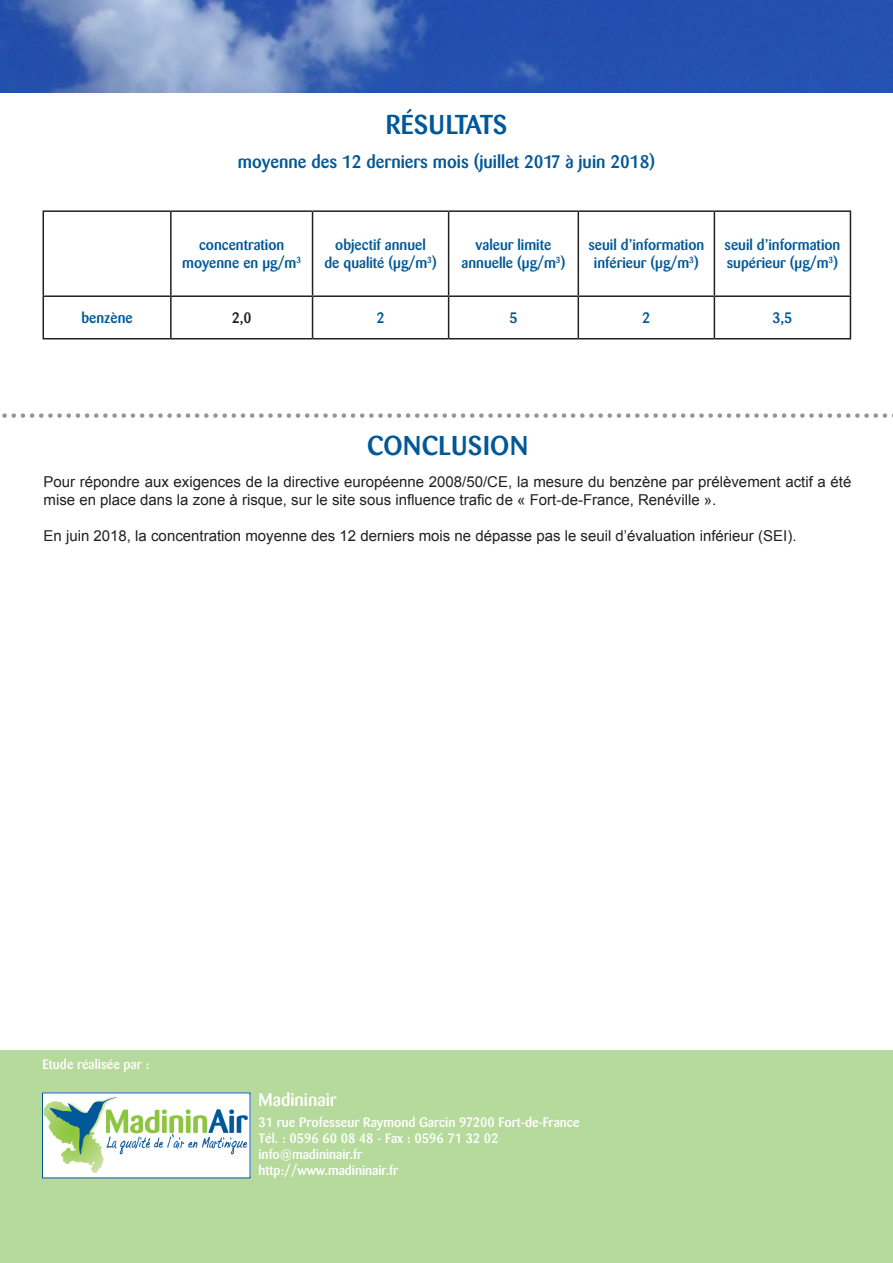
<style>
.page{position:relative;width:893px;height:1263px;background:#fff}
.page>*{position:absolute;margin:0;border:0;box-sizing:border-box;transform-origin:0 0}
.t1{font:500 27px "Barmeno";letter-spacing:.02em;color:#005898}
.t2{font:500 27px "Barmeno";letter-spacing:-.01em;color:#005898}
.t3{font:500 18px "Barmeno";color:#005898}
.t4{font:500 18px "Barmeno";color:#fff}
.t5{font:15px/18px "Arial";color:#231f20}
.t6{font:500 15px/18px "Barmeno";color:#005898;text-align:center}
.t7{font:500 15px "Barmeno";color:#231f20}
.t8{font:500 13.5px "Barmeno";color:#fff}
</style>
<div class="page">
<img style="left:0;top:0;width:893px;height:92px">
<svg style="left:2px;top:413px;width:891px;height:5px"></svg>
<div style="left:0;top:1050px;width:893px;height:213px;background:#b6da9b"></div>
<div style="left:43px;top:1093px;width:207px;height:85px;background:#fff"></div>
<img style="left:44px;top:1096px;width:204px;height:77px">
<hr style="left:43px;top:295px;width:128px;height:2px;background:#231f20">
<hr style="left:171px;top:295px;width:142px;height:2px;background:#231f20">
<hr style="left:313px;top:295px;width:136px;height:2px;background:#231f20">
<hr style="left:449px;top:295px;width:129px;height:2px;background:#231f20">
<hr style="left:578px;top:295px;width:136px;height:2px;background:#231f20">
<hr style="left:714px;top:295px;width:137px;height:2px;background:#231f20">
<hr style="left:43px;top:210px;width:128px;height:2px;background:#231f20">
<hr style="left:43px;top:212px;width:1px;height:83px;background:#231f20">
<hr style="left:171px;top:210px;width:142px;height:2px;background:#231f20">
<hr style="left:170px;top:212px;width:2px;height:83px;background:#231f20">
<hr style="left:313px;top:210px;width:136px;height:2px;background:#231f20">
<hr style="left:312px;top:212px;width:1px;height:83px;background:#231f20">
<hr style="left:449px;top:210px;width:129px;height:2px;background:#231f20">
<hr style="left:448px;top:212px;width:1px;height:83px;background:#231f20">
<hr style="left:578px;top:210px;width:136px;height:2px;background:#231f20">
<hr style="left:578px;top:212px;width:1px;height:83px;background:#231f20">
<hr style="left:714px;top:210px;width:137px;height:2px;background:#231f20">
<hr style="left:714px;top:212px;width:1px;height:83px;background:#231f20">
<hr style="left:850px;top:212px;width:1px;height:83px;background:#231f20">
<hr style="left:43px;top:297px;width:1px;height:41px;background:#231f20">
<hr style="left:170px;top:297px;width:2px;height:41px;background:#231f20">
<hr style="left:312px;top:297px;width:1px;height:41px;background:#231f20">
<hr style="left:448px;top:297px;width:1px;height:41px;background:#231f20">
<hr style="left:578px;top:297px;width:1px;height:41px;background:#231f20">
<hr style="left:714px;top:297px;width:1px;height:41px;background:#231f20">
<hr style="left:850px;top:297px;width:1px;height:41px;background:#231f20">
<hr style="left:43px;top:338px;width:128px;height:1px;background:#231f20">
<hr style="left:171px;top:338px;width:142px;height:1px;background:#231f20">
<hr style="left:313px;top:338px;width:136px;height:1px;background:#231f20">
<hr style="left:449px;top:338px;width:129px;height:1px;background:#231f20">
<hr style="left:578px;top:338px;width:136px;height:1px;background:#231f20">
<hr style="left:714px;top:338px;width:137px;height:1px;background:#231f20">
<p class="t2" style="left:386px;top:108px;width:123px">RÉSULTATS</p>
<p class="t3" style="left:238px;top:151px;width:419px">moyenne des 12 derniers mois (juillet 2017 à juin 2018)</p>
<p class="t6" style="left:182px;top:236px;width:121px">concentration moyenne en µg/m<sup>3</sup></p>
<p class="t6" style="left:335px;top:236px;width:92px">objectif annuel</p>
<p class="t6" style="left:324px;top:254px;width:114px">de qualité (µg/m<sup>3</sup>)</p>
<p class="t6" style="left:476px;top:236px;width:77px">valeur limite</p>
<p class="t6" style="left:462px;top:254px;width:105px">annuelle (µg/m<sup>3</sup>)</p>
<p class="t6" style="left:588px;top:236px;width:117px">seuil d’information inférieur (µg/m<sup>3</sup>)</p>
<p class="t6" style="left:724px;top:236px;width:117px;text-align:left">seuil d’information supérieur (µg/m<sup>3</sup>)</p>
<p class="t6" style="left:81px;top:309px;width:53px">benzène</p>
<p class="t7" style="left:232px;top:309px;width:22px">2,0</p>
<p class="t6" style="left:376px;top:309px;width:10px">2</p>
<p class="t6" style="left:509px;top:309px;width:10px">5</p>
<p class="t6" style="left:642px;top:309px;width:10px">2</p>
<p class="t6" style="left:772px;top:309px;width:22px">3,5</p>
<p class="t1" style="left:367px;top:430px;width:162px">CONCLUSION</p>
<p class="t5" style="left:44px;top:473px;width:809px">Pour répondre aux exigences de la directive européenne 2008/50/CE, la mesure du benzène par prélèvement actif a été mise en place dans la zone à risque, sur le site sous influence trafic de « Fort-de-France, Renéville ».</p>
<p class="t5" style="left:44px;top:527px;width:754px">En juin 2018, la concentration moyenne des 12 derniers mois ne dépasse pas le seuil d’évaluation inférieur (SEI).</p>
<p class="t8" style="left:43px;top:1056px;width:108px">Etude réalisée par :</p>
<p class="t4" style="left:259px;top:1089px;width:79px">Madininair</p>
<p class="t8" style="left:259px;top:1114px;width:322px">31 rue Professeur Raymond Garcin 97200 Fort-de-France</p>
<p class="t8" style="left:259px;top:1130px;width:242px">Tél. : 0596 60 08 48 - Fax : 0596 71 32 02</p>
<p class="t8" style="left:259px;top:1146px;width:105px">info@madininair.fr</p>
<p class="t8" style="left:259px;top:1163px;width:141px">http://www.madininair.fr</p>
</div>
